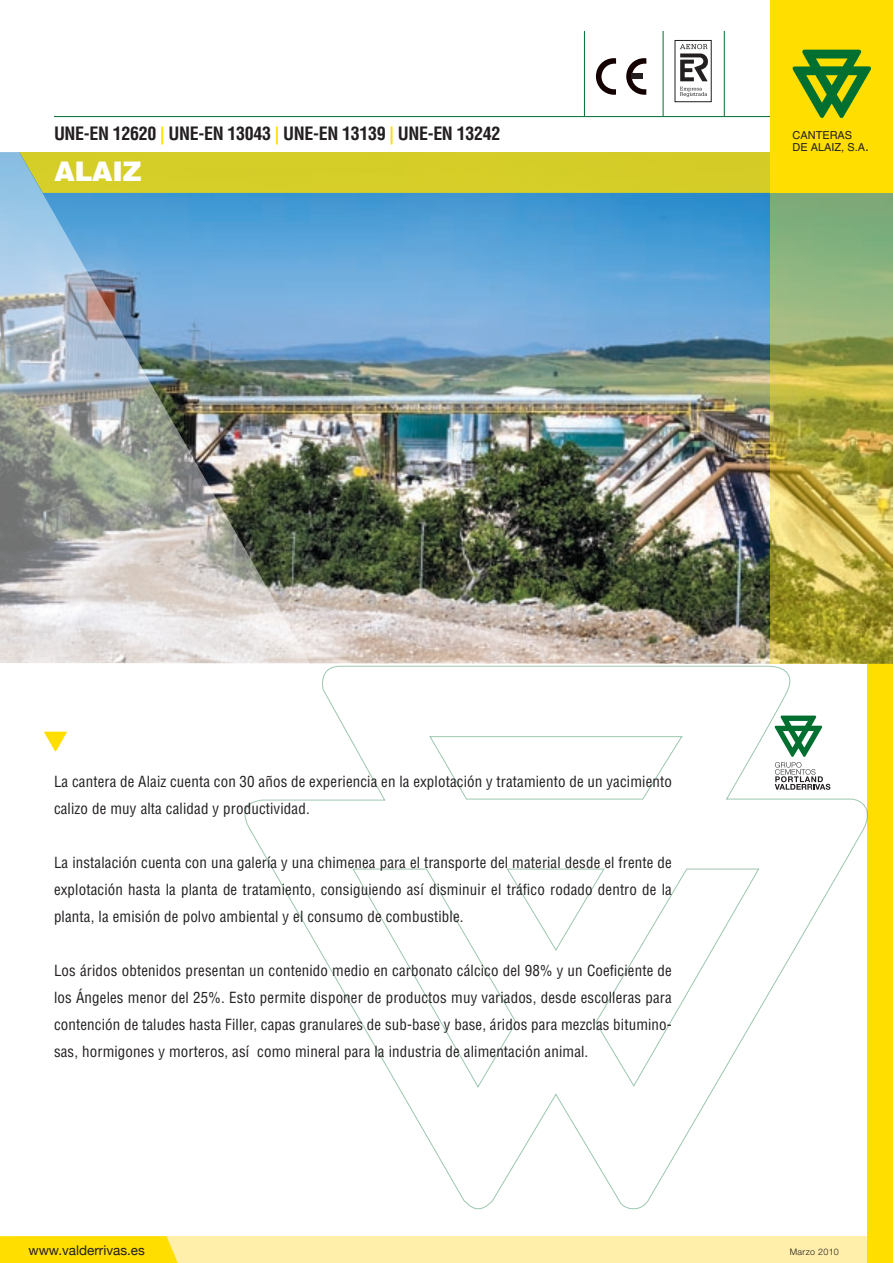
<style>
.page{position:relative;width:893px;height:1263px;background:#fff}
.page>*{position:absolute;margin:0;border:0;box-sizing:border-box;transform-origin:0 0}
.t1{font:900 27px "Helvetica";letter-spacing:-.02em;color:#fff}
.t2{font:700 condensed 18px "Helvetica";letter-spacing:-.02em;color:#231f20}
.t3{font:condensed 15px/27px "Helvetica";letter-spacing:.01em;color:#231f20;text-align:justify}
.t4{font:13.5px "Helvetica Neue";color:#231f20}
.t5{font:10.95px/12.1px "Helvetica";color:#231f20}
.t6{font:300 9px "Helvetica Neue";letter-spacing:.03em;color:#231f20}
.s1{color:#ffde00}
.s2{font-size:13.35px}
</style>
<div class="page">
<div style="left:20px;top:1236px;width:873px;height:27px;background:#ffefaa"></div>
<svg style="left:0;top:1236px;width:178px;height:27px;background:#ffde06"></svg>
<div style="left:867px;top:1px;width:26px;height:1262px;background:#ffde00"></div>
<svg style="left:44px;top:732px;width:23px;height:19px"></svg>
<img style="left:318px;top:193px;width:575px;height:471px">
<svg style="left:770px;top:193px;width:123px;height:470px;background:#a6ab55"></svg>
<hr style="left:54px;top:116px;width:719px;height:1px;background:#006f30">
<hr style="left:663px;top:31px;width:1px;height:85px;background:#006f30">
<hr style="left:584px;top:31px;width:1px;height:85px;background:#006f30">
<hr style="left:724px;top:31px;width:1px;height:85px;background:#006f30">
<svg style="left:596px;top:58px;width:20px;height:37px"></svg>
<svg style="left:626px;top:58px;width:20px;height:37px"></svg>
<div style="left:632px;top:74px;width:11px;height:5px;background:#231f20"></div>
<div style="left:675px;top:40px;width:36px;height:62px;border:1px solid #231f20"></div>
<svg style="left:680px;top:87px;width:27px;height:10px"></svg>
<svg style="left:680px;top:44px;width:31px;height:37px"></svg>
<div style="left:318px;top:152px;width:452px;height:41px;background:#d5cd28"></div>
<img style="left:0;top:116px;width:318px;height:548px">
<div style="left:770px;top:0;width:123px;height:193px;background:#ffde00"></div>
<svg style="left:792px;top:50px;width:79px;height:68px"></svg>
<svg style="left:244px;top:665px;width:624px;height:544px"></svg>
<svg style="left:774px;top:715px;width:56px;height:75px"></svg>
<p class="t2" style="left:54px;top:123px;width:448px">UNE-EN 12620 <span class="s1">|</span> UNE-EN 13043 <span class="s1">|</span> UNE-EN 13139 <span class="s1">|</span> UNE-EN 13242</p>
<h1 class="t1" style="left:54px;top:153px;width:89px">ALAIZ</h1>
<p class="t5" style="left:792px;top:129px;width:78px">CANTERAS<br>DE ALAIZ, S.A<span class="s2">.</span></p>
<p class="t3" style="left:54px;top:767px;width:619px">La cantera de Alaiz cuenta con 30 años de experiencia en la explotación y tratamiento de un yacimiento calizo de muy alta calidad y productividad.</p>
<p class="t3" style="left:54px;top:848px;width:619px">La instalación cuenta con una galería y una chimenea para el transporte del material desde el frente de explotación hasta la planta de tratamiento, consiguiendo así disminuir el tráfico rodado dentro de la planta, la emisión de polvo ambiental y el consumo de combustible.</p>
<p class="t3" style="left:54px;top:956px;width:619px">Los áridos obtenidos presentan un contenido medio en carbonato cálcico del 98% y un Coeficiente de los Ángeles menor del 25%. Esto permite disponer de productos muy variados, desde escolleras para contención de taludes hasta Filler, capas granulares de sub-base y base, áridos para mezclas bitumino&shy;sas, hormigones y morteros, así como mineral para la industria de alimentación animal.</p>
<p class="t4" style="left:28px;top:1242px;width:118px">www.valderrivas.es</p>
<p class="t6" style="left:790px;top:1246px;width:51px">Marzo 2010</p>
</div>
